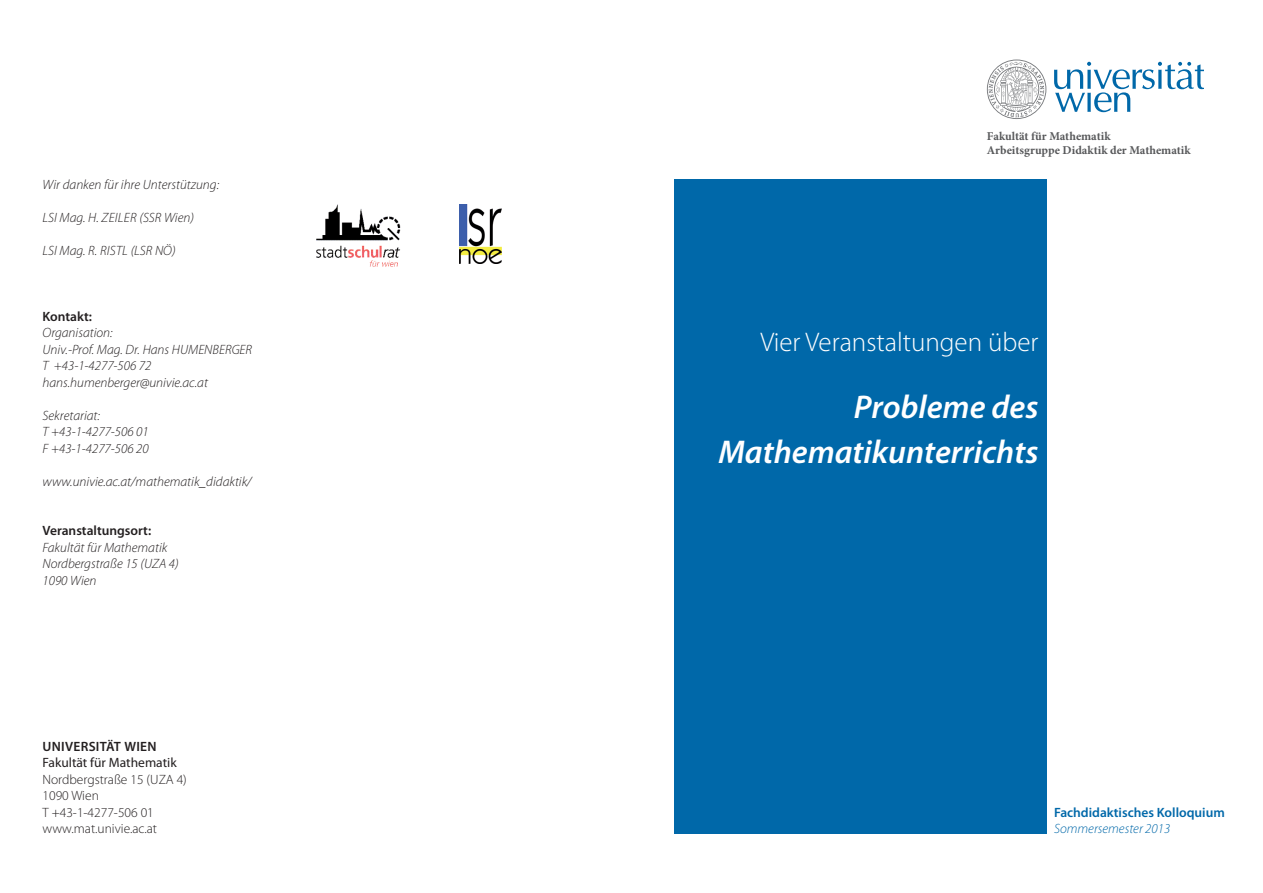
<style>
.page{position:relative;width:1263px;height:893px;background:#fff}
.page>*{position:absolute;margin:0;border:0;box-sizing:border-box;transform-origin:0 0}
.t1{font:italic 600 33px "Myriad Pro";color:#fff}
.t2{font:300 27px "Myriad Pro";color:#fff}
.text{font:italic 300 13.5px "Myriad Pro";color:#231f20}
.t3{font:300 13.5px "Myriad Pro";color:#231f20}
.t4{font:600 13.5px "Myriad Pro";color:#0068a9}
.text-2{font:600 13.5px "Myriad Pro";color:#231f20}
.t5{font:13.5px "Myriad Pro";color:#231f20}
.t6{font:italic 300 13.5px "Myriad Pro";color:#0068a9}
.text-3{font:600 13.5px "Myriad Pro";letter-spacing:.02em;color:#231f20}
.t7{font:700 12px "Minion Pro";color:#57585a}
</style>
<div class="page">
<div style="left:674px;top:179px;width:372px;height:654px;background:#0068a9"></div>
<svg style="left:1054px;top:62px;width:149px;height:50px"></svg>
<svg style="left:987px;top:60px;width:59px;height:59px"></svg>
<img style="left:317px;top:205px;width:84px;height:62px">
<img style="left:459px;top:204px;width:43px;height:59px">
<p class="text" style="left:43px;top:177px;width:178px">Wir danken für ihre Unterstützung:</p>
<p class="text" style="left:43px;top:210px;width:153px">LSI Mag. H. ZEILER (SSR Wien)</p>
<p class="text" style="left:43px;top:243px;width:135px">LSI Mag. R. RISTL (LSR NÖ)</p>
<p class="text-2" style="left:43px;top:309px;width:51px">Kontakt:</p>
<p class="text" style="left:43px;top:326px;width:72px">Organisation:</p>
<p class="text" style="left:43px;top:342px;width:211px">Univ.-Prof. Mag. Dr. Hans HUMENBERGER</p>
<p class="text" style="left:43px;top:359px;width:110px">T +43-1-4277-506 72</p>
<p class="text" style="left:43px;top:375px;width:167px">hans.humenberger@univie.ac.at</p>
<p class="text" style="left:43px;top:408px;width:59px">Sekretariat:</p>
<p class="text" style="left:43px;top:425px;width:108px">T +43-1-4277-506 01</p>
<p class="text" style="left:43px;top:441px;width:108px">F +43-1-4277-506 20</p>
<p class="text" style="left:43px;top:474px;width:211px">www.univie.ac.at/mathematik_didaktik/</p>
<p class="text-2" style="left:43px;top:523px;width:110px">Veranstaltungsort:</p>
<p class="text" style="left:43px;top:540px;width:126px">Fakultät für Mathematik</p>
<p class="text" style="left:43px;top:557px;width:138px">Nordbergstraße 15 (UZA 4)</p>
<p class="text" style="left:43px;top:573px;width:55px">1090 Wien</p>
<p class="text-3" style="left:43px;top:739px;width:115px">UNIVERSITÄT WIEN</p>
<p class="t5" style="left:43px;top:755px;width:136px">Fakultät für Mathematik</p>
<p class="t3" style="left:43px;top:772px;width:146px">Nordbergstraße 15 (UZA 4)</p>
<p class="t3" style="left:43px;top:788px;width:58px">1090 Wien</p>
<p class="t3" style="left:43px;top:805px;width:113px">T +43-1-4277-506 01</p>
<p class="t3" style="left:43px;top:821px;width:116px">www.mat.univie.ac.at</p>
<p class="t7" style="left:987px;top:129px;width:125px">Fakultät für Mathematik</p>
<p class="t7" style="left:987px;top:143px;width:205px">Arbeitsgruppe Didaktik der Mathematik</p>
<p class="t2" style="left:760px;top:327px;width:280px">Vier Veranstaltungen über</p>
<p class="t1" style="left:854px;top:389px;width:186px">Probleme des</p>
<p class="t1" style="left:718px;top:434px;width:321px">Mathematikunterrichts</p>
<p class="t4" style="left:1054px;top:805px;width:172px">Fachdidaktisches Kolloquium</p>
<p class="t6" style="left:1054px;top:822px;width:118px">Sommersemester 2013</p>
</div>
